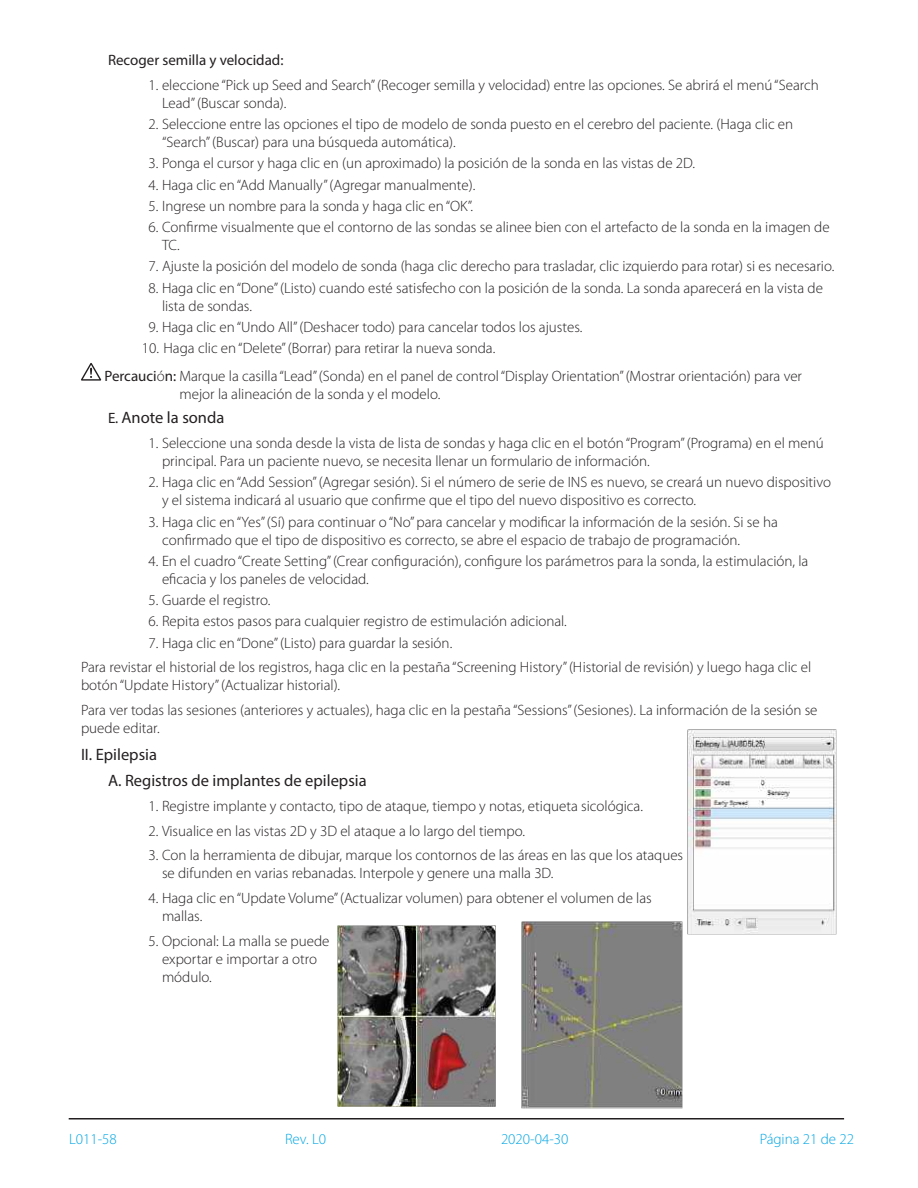
<style>
.page{position:relative;width:918px;height:1188px;background:#fff}
.page>*{position:absolute;margin:0;border:0;box-sizing:border-box;transform-origin:0 0}
.t1{font:16.5px/26.5px "Myriad Pro";color:#231f20}
.t2{font:300 15px/18px "Myriad Pro";color:#231f20}
.t3{font:300 15px "Myriad Pro";color:#00a6e4}
.t4{font:15px "Myriad Pro";color:#231f20}
.s1{font-weight:400}
.s2{font-size:15px}
</style>
<div class="page">
<hr style="left:69px;top:1118px;width:775px;height:2px;background:#231f20">
<img style="left:522px;top:921px;width:160px;height:187px">
<svg style="left:81px;top:363px;width:20px;height:18px"></svg>
<img style="left:688px;top:730px;width:149px;height:205px">
<img style="left:338px;top:926px;width:158px;height:181px">
<p class="t4" style="left:108px;top:51px;width:177px">Recoger semilla y velocidad:</p>
<p class="t2" style="left:162px;top:76px;width:658px;text-indent:-14px">1. eleccione “Pick up Seed and Search” (Recoger semilla y velocidad) entre las opciones. Se abrirá el menú “Search<br>Lead” (Buscar sonda).</p>
<p class="t2" style="left:162px;top:115px;width:633px;text-indent:-14px">2. Seleccione entre las opciones el tipo de modelo de sonda puesto en el cerebro del paciente. (Haga clic en “Search” (Buscar) para una búsqueda automática).</p>
<p class="t2" style="left:148px;top:155px;width:548px">3. Ponga el cursor y haga clic en (un aproximado) la posición de la sonda en las vistas de 2D.</p>
<p class="t2" style="left:148px;top:176px;width:328px">4. Haga clic en “Add Manually” (Agregar manualmente).</p>
<p class="t2" style="left:148px;top:197px;width:326px">5. Ingrese un nombre para la sonda y haga clic en “OK”.</p>
<p class="t2" style="left:162px;top:218px;width:669px;text-indent:-14px">6. Confirme visualmente que el contorno de las sondas se alinee bien con el artefacto de la sonda en la imagen de<br>TC.</p>
<p class="t2" style="left:148px;top:258px;width:687px">7. Ajuste la posición del modelo de sonda (haga clic derecho para trasladar, clic izquierdo para rotar) si es necesario.</p>
<p class="t2" style="left:162px;top:279px;width:662px;text-indent:-14px">8. Haga clic en “Done” (Listo) cuando esté satisfecho con la posición de la sonda. La sonda aparecerá en la vista de lista de sondas.</p>
<p class="t2" style="left:148px;top:318px;width:435px">9. Haga clic en “Undo All” (Deshacer todo) para cancelar todos los ajustes.</p>
<p class="t2" style="left:104px;top:335px;width:699px;line-height:27.5px;text-indent:37px">10. Haga clic en “Delete” (Borrar) para retirar la nueva sonda.<br><span class="s1">Percauci</span>ó<span class="s1">n:</span> Marque la casilla “Lead” (Sonda) en el panel de control “Display Orientation” (Mostrar orientación) para ver</p>
<p class="t2" style="left:180px;top:385px;width:262px">mejor la alineación de la sonda y el modelo.</p>
<p class="t1" style="left:108px;top:404px;width:118px"><span class="s2">E.</span> Anote la sonda</p>
<p class="t2" style="left:162px;top:434px;width:663px;text-indent:-14px">1. Seleccione una sonda desde la vista de lista de sondas y haga clic en el botón “Program” (Programa) en el menú principal. Para un paciente nuevo, se necesita llenar un formulario de información.</p>
<p class="t2" style="left:162px;top:474px;width:671px;text-indent:-14px">2. Haga clic en “Add Session” (Agregar sesión). Si el número de serie de INS es nuevo, se creará un nuevo dispositivo y el sistema indicará al usuario que confirme que el tipo del nuevo dispositivo es correcto.</p>
<p class="t2" style="left:162px;top:513px;width:617px;text-indent:-14px">3. Haga clic en “Yes” (Sí) para continuar o “No” para cancelar y modificar la información de la sesión. Si se ha confirmado que el tipo de dispositivo es correcto, se abre el espacio de trabajo de programación.</p>
<p class="t2" style="left:162px;top:552px;width:648px;text-indent:-14px">4. En el cuadro “Create Setting” (Crear configuración), configure los parámetros para la sonda, la estimulación, la eficacia y los paneles de velocidad.</p>
<p class="t2" style="left:148px;top:591px;width:123px">5. Guarde el registro.</p>
<p class="t2" style="left:148px;top:613px;width:420px">6. Repita estos pasos para cualquier registro de estimulación adicional.</p>
<p class="t2" style="left:81px;top:630px;width:732px;line-height:24.8px;text-indent:68px">7. Haga clic en “Done” (Listo) para guardar la sesión.<br>Para revistar el historial de los registros, haga clic en la pestaña “Screening History” (Historial de revisión) y luego haga clic el</p>
<p class="t2" style="left:81px;top:673px;width:738px;line-height:24.8px">botón “Update History” (Actualizar historial).<br>Para ver todas las sesiones (anteriores y actuales), haga clic en la pestaña “Sessions” (Sesiones). La información de la sesión se</p>
<p class="t2" style="left:81px;top:719px;width:80px">puede editar.</p>
<p class="t1" style="left:108px;top:741px;width:260px;text-indent:-27px">II. Epilepsia<br>A. Registros de implantes de epilepsia</p>
<p class="t2" style="left:148px;top:797px;width:496px">1. Registre implante y contacto, tipo de ataque, tiempo y notas, etiqueta sicológica.</p>
<p class="t2" style="left:148px;top:822px;width:378px">2. Visualice en las vistas 2D y 3D el ataque a lo largo del tiempo.</p>
<p class="t2" style="left:162px;top:847px;width:523px;text-indent:-14px">3. Con la herramienta de dibujar, marque los contornos de las áreas en las que los ataques se difunden en varias rebanadas. Interpole y genere una malla 3D.</p>
<p class="t2" style="left:162px;top:889px;width:491px;text-indent:-14px">4. Haga clic en “Update Volume” (Actualizar volumen) para obtener el volumen de las mallas.</p>
<p class="t2" style="left:162px;top:932px;width:169px;text-indent:-14px">5. Opcional: La malla se puede exportar e importar a otro módulo.</p>
<p class="t3" style="left:69px;top:1131px;width:49px">L011-58</p>
<p class="t3" style="left:285px;top:1131px;width:43px">Rev. L0</p>
<p class="t3" style="left:501px;top:1131px;width:69px">2020-04-30</p>
<p class="t3" style="left:760px;top:1131px;width:96px">Página 21 de 22</p>
</div>
